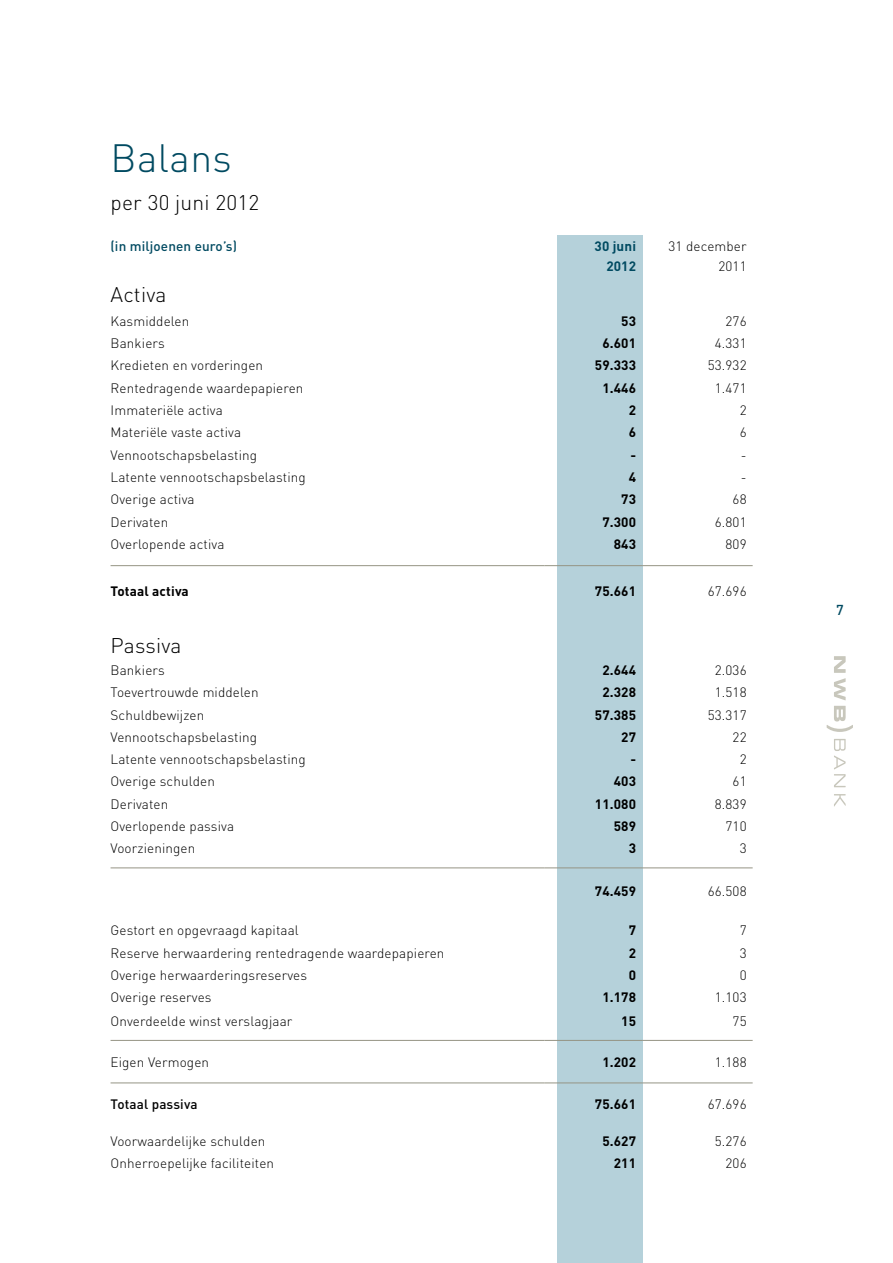
<style>
.page{position:relative;width:893px;height:1263px;background:#fff}
.page>*{position:absolute;margin:0;border:0;box-sizing:border-box;transform-origin:0 0}
.t1{font:300 39px "DINOT";letter-spacing:.01em;color:#004a61}
.t2{font:300 21px "DINOT";letter-spacing:.01em;color:#000}
.t3{font:500 14.25px "DINOT";color:#004a61}
.t4{font:300 13.5px/19.5px "DINOT";letter-spacing:.01em;color:#000;text-align:right}
.t5{font:700 13.5px "DINOT";letter-spacing:.01em;color:#000}
.t6{font:500 13.5px "DINOT";letter-spacing:.01em;color:#004a61}
.t7{font:500 13.5px "DINOT";letter-spacing:.01em;color:#000}
.t8{font:700 13.5px/19.5px "DINOT";letter-spacing:.01em;color:#004a61;text-align:right}
</style>
<div class="page">
<svg style="left:834px;top:656px;width:12px;height:44px"></svg>
<svg style="left:834px;top:739px;width:12px;height:48px"></svg>
<svg style="left:834px;top:794px;width:12px;height:13px"></svg>
<svg style="left:827px;top:706px;width:26px;height:26px"></svg>
<div style="left:557px;top:235px;width:85px;height:1028px;background:#b5d1da"></div>
<hr style="left:111px;top:565px;width:433px;height:1px;background:#959484">
<hr style="left:544px;top:565px;width:98px;height:1px;background:#959484">
<hr style="left:642px;top:565px;width:111px;height:1px;background:#959484">
<hr style="left:111px;top:867px;width:433px;height:1px;background:#959484">
<hr style="left:544px;top:867px;width:98px;height:1px;background:#959484">
<hr style="left:642px;top:867px;width:111px;height:1px;background:#959484">
<hr style="left:111px;top:1040px;width:433px;height:1px;background:#959484">
<hr style="left:544px;top:1040px;width:98px;height:1px;background:#959484">
<hr style="left:642px;top:1040px;width:111px;height:1px;background:#959484">
<hr style="left:111px;top:1082px;width:433px;height:1px;background:#959484">
<hr style="left:544px;top:1082px;width:98px;height:1px;background:#959484">
<hr style="left:642px;top:1082px;width:111px;height:1px;background:#959484">
<h1 class="t1" style="left:111px;top:132px;width:123px">Balans</h1>
<h2 class="t2" style="left:111px;top:188px;width:150px">per 30 juni 2012</h2>
<p class="t6" style="left:111px;top:237px;width:128px">(in miljoenen euro’s)</p>
<p class="t8" style="left:595px;top:236px;width:43px">30 juni<br>2012</p>
<p class="t4" style="left:668px;top:236px;width:80px">31 december<br>2011</p>
<h2 class="t2" style="left:111px;top:280px;width:57px">Activa</h2>
<p class="t4" style="left:111px;top:311px;width:80px">Kasmiddelen</p>
<p class="t5" style="left:621px;top:312px;width:16px">53</p>
<p class="t4" style="left:726px;top:311px;width:23px">276</p>
<p class="t4" style="left:111px;top:333px;width:56px">Bankiers</p>
<p class="t5" style="left:602px;top:334px;width:35px">6.601</p>
<p class="t4" style="left:715px;top:333px;width:33px">4.331</p>
<p class="t4" style="left:111px;top:355px;width:154px">Kredieten en vorderingen</p>
<p class="t5" style="left:595px;top:356px;width:43px">59.333</p>
<p class="t4" style="left:708px;top:355px;width:40px">53.932</p>
<p class="t4" style="left:111px;top:378px;width:194px">Rentedragende waardepapieren</p>
<p class="t5" style="left:602px;top:379px;width:35px">1.446</p>
<p class="t4" style="left:715px;top:378px;width:33px">1.471</p>
<p class="t4" style="left:111px;top:400px;width:114px">Immateriële activa</p>
<p class="t5" style="left:629px;top:401px;width:9px">2</p>
<p class="t4" style="left:740px;top:400px;width:8px">2</p>
<p class="t4" style="left:111px;top:422px;width:132px">Materiële vaste activa</p>
<p class="t5" style="left:629px;top:423px;width:9px">6</p>
<p class="t4" style="left:740px;top:422px;width:8px">6</p>
<p class="t4" style="left:111px;top:444px;width:148px">Vennootschapsbelasting</p>
<p class="t5" style="left:630px;top:446px;width:7px">-</p>
<p class="t4" style="left:741px;top:444px;width:7px">-</p>
<p class="t4" style="left:111px;top:467px;width:197px">Latente vennootschapsbelasting</p>
<p class="t5" style="left:629px;top:468px;width:9px">4</p>
<p class="t4" style="left:741px;top:467px;width:7px">-</p>
<p class="t4" style="left:111px;top:489px;width:86px">Overige activa</p>
<p class="t5" style="left:621px;top:490px;width:16px">73</p>
<p class="t4" style="left:733px;top:489px;width:16px">68</p>
<p class="t4" style="left:111px;top:511px;width:59px">Derivaten</p>
<p class="t5" style="left:602px;top:513px;width:35px">7.300</p>
<p class="t4" style="left:715px;top:511px;width:33px">6.801</p>
<p class="t4" style="left:111px;top:534px;width:115px">Overlopende activa</p>
<p class="t5" style="left:614px;top:535px;width:24px">843</p>
<p class="t4" style="left:726px;top:534px;width:23px">809</p>
<p class="t5" style="left:111px;top:582px;width:80px">Totaal activa</p>
<p class="t5" style="left:595px;top:582px;width:43px">75.661</p>
<p class="t4" style="left:708px;top:581px;width:40px">67.696</p>
<h2 class="t2" style="left:111px;top:631px;width:72px">Passiva</h2>
<p class="t4" style="left:111px;top:660px;width:56px">Bankiers</p>
<p class="t5" style="left:602px;top:661px;width:35px">2.644</p>
<p class="t4" style="left:715px;top:660px;width:33px">2.036</p>
<p class="t4" style="left:111px;top:682px;width:149px">Toevertrouwde middelen</p>
<p class="t5" style="left:602px;top:683px;width:35px">2.328</p>
<p class="t4" style="left:715px;top:682px;width:33px">1.518</p>
<p class="t4" style="left:111px;top:704px;width:95px">Schuldbewijzen</p>
<p class="t5" style="left:595px;top:705px;width:43px">57.385</p>
<p class="t4" style="left:708px;top:704px;width:40px">53.317</p>
<p class="t4" style="left:111px;top:727px;width:148px">Vennootschapsbelasting</p>
<p class="t5" style="left:621px;top:728px;width:16px">27</p>
<p class="t4" style="left:733px;top:727px;width:16px">22</p>
<p class="t4" style="left:111px;top:749px;width:197px">Latente vennootschapsbelasting</p>
<p class="t5" style="left:630px;top:750px;width:7px">-</p>
<p class="t4" style="left:740px;top:749px;width:8px">2</p>
<p class="t4" style="left:111px;top:771px;width:106px">Overige schulden</p>
<p class="t5" style="left:614px;top:772px;width:24px">403</p>
<p class="t4" style="left:733px;top:771px;width:16px">61</p>
<p class="t4" style="left:111px;top:793px;width:59px">Derivaten</p>
<p class="t5" style="left:595px;top:795px;width:43px">11.080</p>
<p class="t4" style="left:715px;top:793px;width:33px">8.839</p>
<p class="t4" style="left:111px;top:816px;width:125px">Overlopende passiva</p>
<p class="t5" style="left:614px;top:817px;width:24px">589</p>
<p class="t4" style="left:726px;top:816px;width:23px">710</p>
<p class="t4" style="left:111px;top:838px;width:86px">Voorzieningen</p>
<p class="t5" style="left:629px;top:839px;width:9px">3</p>
<p class="t4" style="left:740px;top:838px;width:8px">3</p>
<p class="t5" style="left:595px;top:882px;width:43px">74.459</p>
<p class="t4" style="left:708px;top:881px;width:40px">66.508</p>
<p class="t4" style="left:111px;top:920px;width:190px">Gestort en opgevraagd kapitaal</p>
<p class="t5" style="left:629px;top:921px;width:9px">7</p>
<p class="t4" style="left:740px;top:920px;width:8px">7</p>
<p class="t4" style="left:111px;top:942px;width:335px">Reserve herwaardering rentedragende waardepapieren</p>
<p class="t5" style="left:629px;top:943px;width:9px">2</p>
<p class="t4" style="left:740px;top:942px;width:8px">3</p>
<p class="t4" style="left:111px;top:965px;width:198px">Overige herwaarderingsreserves</p>
<p class="t5" style="left:629px;top:966px;width:9px">0</p>
<p class="t4" style="left:740px;top:965px;width:8px">0</p>
<p class="t4" style="left:111px;top:987px;width:102px">Overige reserves</p>
<p class="t5" style="left:602px;top:988px;width:35px">1.178</p>
<p class="t4" style="left:715px;top:987px;width:33px">1.103</p>
<p class="t4" style="left:111px;top:1011px;width:183px">Onverdeelde winst verslagjaar</p>
<p class="t5" style="left:621px;top:1012px;width:16px">15</p>
<p class="t4" style="left:733px;top:1011px;width:16px">75</p>
<p class="t4" style="left:111px;top:1052px;width:100px">Eigen Vermogen</p>
<p class="t5" style="left:602px;top:1053px;width:35px">1.202</p>
<p class="t4" style="left:715px;top:1052px;width:33px">1.188</p>
<p class="t7" style="left:111px;top:1095px;width:88px">Totaal passiva</p>
<p class="t5" style="left:595px;top:1095px;width:43px">75.661</p>
<p class="t4" style="left:708px;top:1094px;width:40px">67.696</p>
<p class="t4" style="left:111px;top:1131px;width:156px">Voorwaardelijke schulden</p>
<p class="t5" style="left:602px;top:1132px;width:35px">5.627</p>
<p class="t4" style="left:715px;top:1131px;width:33px">5.276</p>
<p class="t4" style="left:111px;top:1153px;width:165px">Onherroepelijke faciliteiten</p>
<p class="t5" style="left:614px;top:1154px;width:24px">211</p>
<p class="t4" style="left:726px;top:1153px;width:23px">206</p>
<p class="t3" style="left:836px;top:600px;width:9px">7</p>
</div>
